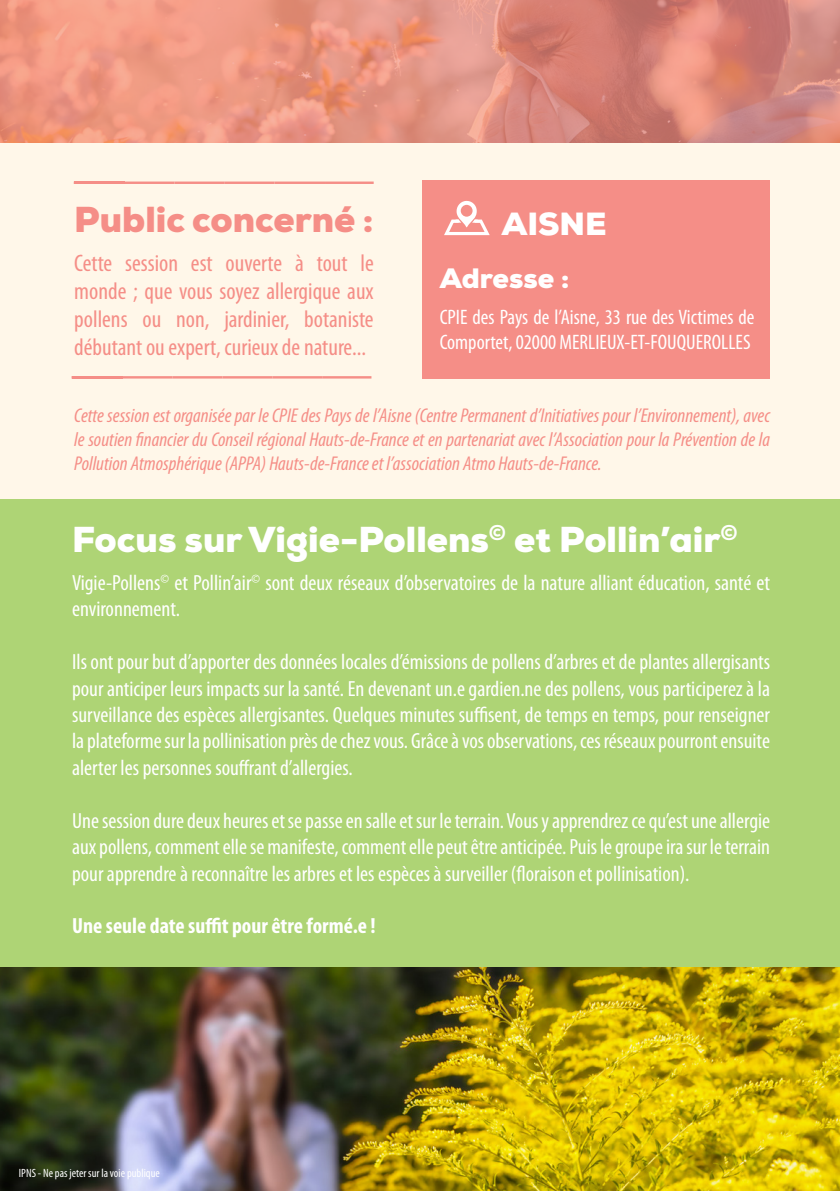
<style>
.page{position:relative;width:840px;height:1191px;background:#fff}
.page>*{position:absolute;margin:0;border:0;box-sizing:border-box;transform-origin:0 0}
.t1{font:900 36px "Nexa";color:#fff}
.t2{font:900 36px "Nexa";color:#f58e87}
.t3{font:900 32px "Nexa";color:#fff}
.t4{font:900 28px "Nexa";color:#fff}
.t5{font:condensed 24px/28px "Myriad Pro";color:#f58e87;text-align:justify}
.t6{font:condensed 22px/26.4px "Myriad Pro";color:#fff;text-align:justify}
.t7{font:700 condensed 22px "Myriad Pro";color:#fff}
.t8{font:condensed 21px/25.2px "Myriad Pro";color:#fff}
.t9{font:italic condensed 20px/24px "Myriad Pro";color:#f58e87;text-align:justify}
.t10{font:condensed 12px "Myriad Pro";color:#fff}
</style>
<div class="page">
<div style="left:0;top:0;width:839px;height:1191px;background:#fff7e9"></div>
<div style="left:422px;top:180px;width:347px;height:198px;background:#f58e87"></div>
<svg style="left:444px;top:200px;width:46px;height:36px"></svg>
<svg style="left:124px;top:181px;width:249px;height:3px"></svg>
<hr style="left:74px;top:181px;width:50px;height:3px;background:#f58e87">
<svg style="left:122px;top:376px;width:249px;height:2px"></svg>
<hr style="left:72px;top:376px;width:50px;height:2px;background:#f58e87">
<img style="left:0;top:0;width:839px;height:143px">
<img style="left:0;top:967px;width:839px;height:224px">
<div style="left:0;top:499px;width:839px;height:468px;background:#aed475"></div>
<h1 class="t2" style="left:74px;top:196px;width:301px">Public concerné :</h1>
<p class="t5" style="left:74px;top:249px;width:301px">Cette session est ouverte à tout le monde ; que vous soyez allergique aux pollens ou non, jardinier, botaniste débutant ou expert, curieux de nature...</p>
<h2 class="t3" style="left:501px;top:204px;width:106px">AISNE</h2>
<p class="t4" style="left:439px;top:260px;width:131px">Adresse :</p>
<p class="t8" style="left:439px;top:304px;width:316px">CPIE des Pays de l’Aisne, 33 rue des Victimes de<br>Comportet, 02000 MERLIEUX-ET-FOUQUEROLLES</p>
<p class="t9" style="left:74px;top:403px;width:697px">Cette session est organisée par le CPIE des Pays de l’Aisne (Centre Permanent d’Initiatives pour l’Environnement), avec le soutien financier du Conseil régional Hauts-de-France et en partenariat avec l’Association pour la Prévention de la Pollution Atmosphérique (APPA) Hauts-de-France et l’association Atmo Hauts-de-France.</p>
<h1 class="t1" style="left:72px;top:516px;width:666px">Focus sur Vigie-Pollens<sup>©</sup> et Pollin’air<sup>©</sup></h1>
<p class="t6" style="left:72px;top:569px;width:699px">Vigie-Pollens<sup>©</sup> et Pollin’air<sup>©</sup> sont deux réseaux d’observatoires de la nature alliant éducation, santé et environnement.</p>
<p class="t6" style="left:72px;top:648px;width:699px">Ils ont pour but d’apporter des données locales d’émissions de pollens d’arbres et de plantes allergisants pour anticiper leurs impacts sur la santé. En devenant un.e gardien.ne des pollens, vous participerez à la surveillance des espèces allergisantes. Quelques minutes suffisent, de temps en temps, pour renseigner la plateforme sur la pollinisation près de chez vous. Grâce à vos observations, ces réseaux pourront ensuite alerter les personnes souffrant d’allergies.</p>
<p class="t6" style="left:72px;top:807px;width:699px">Une session dure deux heures et se passe en salle et sur le terrain. Vous y apprendrez ce qu’est une allergie aux pollens, comment elle se manifeste, comment elle peut être anticipée. Puis le groupe ira sur le terrain pour apprendre à reconnaître les arbres et les espèces à surveiller (floraison et pollinisation).</p>
<p class="t7" style="left:72px;top:912px;width:305px">Une seule date suffit pour être formé.e !</p>
<p class="t10" style="left:19px;top:1166px;width:142px">IPNS - Ne pas jeter sur la voie publique</p>
</div>
